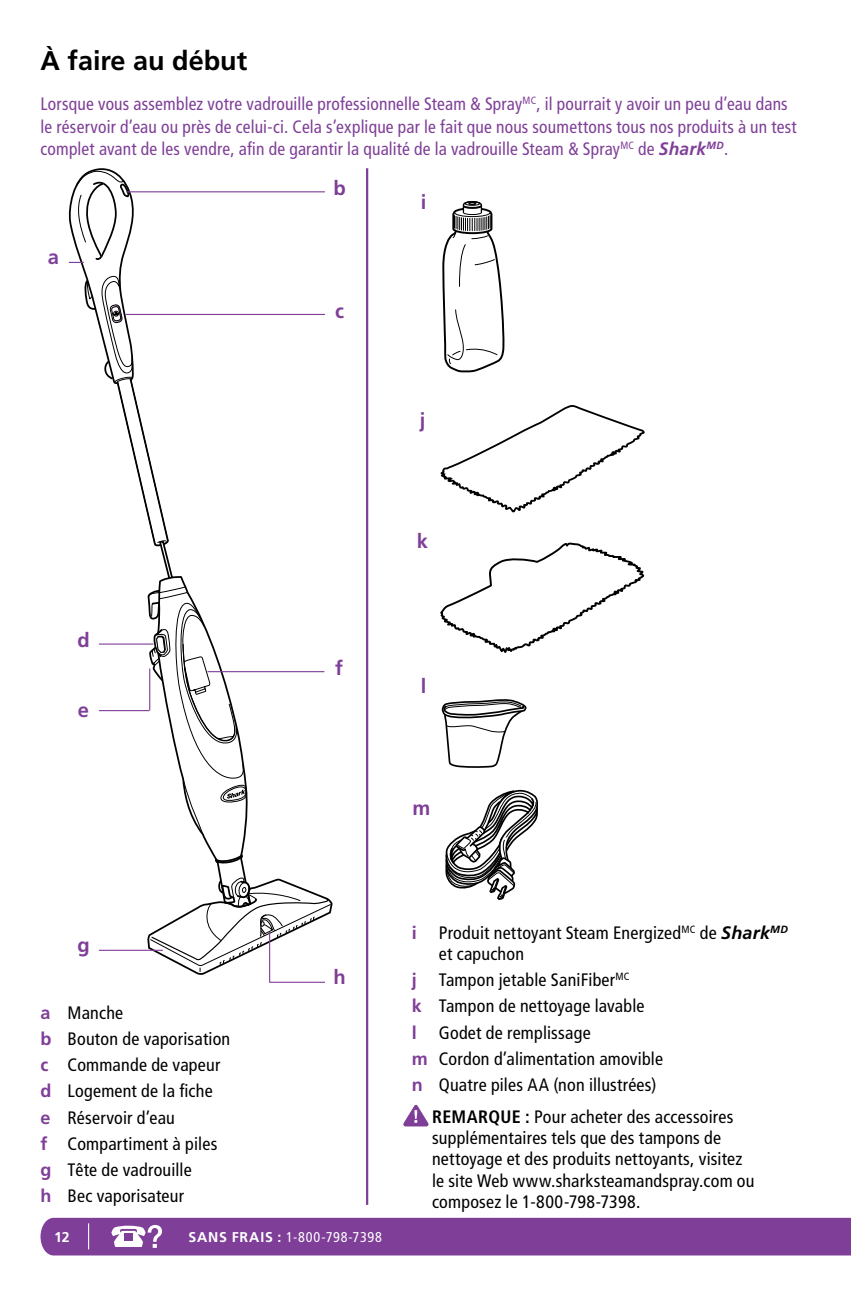
<style>
.page{position:relative;width:851px;height:1296px;background:#fff}
.page>*{position:absolute;margin:0;border:0;box-sizing:border-box;transform-origin:0 0}
.t1{font:700 27px "Frutiger LT Std";color:#000}
.t2{font:700 20.25px "Frutiger LT Std";color:#7f3f98}
.t3{font:condensed 18px/26.3px "Frutiger LT Std";letter-spacing:.01em;color:#000}
.t4{font:condensed 18px/22.5px "Frutiger LT Std";letter-spacing:.01em;color:#7f3f98}
.t5{font:condensed 14.17px "Frutiger LT Std";letter-spacing:.06em;color:#fff}
.t6{font:700 14.17px "Frutiger LT Std";color:#fff}
.s1{font-weight:700;font-style:italic;font-stretch:normal}
.s2{font-weight:700;font-stretch:normal;color:#7f3f98}
.s3{font-weight:700;font-stretch:normal}
.s4{font-weight:700}
</style>
<div class="page">
<div style="left:40px;top:1218px;width:810px;height:38px;background:#7f3f98"></div>
<hr style="left:366px;top:168px;width:2px;height:1037px;background:#7f3f98">
<hr style="left:269px;top:982px;width:56px;height:1px;background:#7f3f98">
<hr style="left:269px;top:932px;width:1px;height:51px;background:#7f3f98">
<svg style="left:69px;top:168px;width:263px;height:806px"></svg>
<svg style="left:403px;top:1104px;width:26px;height:22px"></svg>
<svg style="left:445px;top:790px;width:93px;height:110px"></svg>
<svg style="left:442px;top:201px;width:62px;height:171px"></svg>
<svg style="left:442px;top:699px;width:84px;height:69px"></svg>
<svg style="left:440px;top:543px;width:204px;height:110px"></svg>
<svg style="left:440px;top:405px;width:204px;height:107px"></svg>
<h1 class="t1" style="left:40px;top:45px;width:208px">À faire au début</h1>
<p class="t4" style="left:40px;top:93px;width:757px">Lorsque vous assemblez votre vadrouille professionnelle Steam &amp; Spray<sup>MC</sup>, il pourrait y avoir un peu d’eau dans le réservoir d’eau ou près de celui-ci. Cela s’explique par le fait que nous soumettons tous nos produits à un test complet avant de les vendre, afin de garantir la qualité de la vadrouille Steam &amp; Spray<sup>MC</sup> de <span class="s1">Shark</span><sup>MD</sup>.</p>
<p class="t2" style="left:48px;top:245px;width:13px">a</p>
<p class="t2" style="left:77px;top:628px;width:14px">d</p>
<p class="t2" style="left:78px;top:698px;width:13px">e</p>
<p class="t2" style="left:333px;top:176px;width:14px">b</p>
<p class="t2" style="left:335px;top:299px;width:10px">c</p>
<p class="t2" style="left:335px;top:656px;width:9px">f</p>
<p class="t2" style="left:421px;top:190px;width:7px">i</p>
<p class="t2" style="left:420px;top:408px;width:7px">j</p>
<p class="t2" style="left:416px;top:529px;width:13px">k</p>
<p class="t2" style="left:421px;top:674px;width:7px">l</p>
<p class="t2" style="left:412px;top:796px;width:19px">m</p>
<p class="t2" style="left:77px;top:933px;width:14px">g</p>
<p class="t3" style="left:41px;top:999px;width:191px"><span class="s2">a</span> Manche<br><span class="s2">b</span> Bouton de vaporisation <span class="s2">c</span> Commande de vapeur <span class="s2">d</span> Logement de la fiche<br><span class="s2">e</span> Réservoir d’eau<br><span class="s2">f</span> Compartiment à piles <span class="s2">g</span> Tête de vadrouille<br><span class="s2">h</span> Bec vaporisateur</p>
<p class="t2" style="left:333px;top:965px;width:14px">h</p>
<p class="t6" style="left:54px;top:1228px;width:17px">12</p>
<p class="t5" style="left:189px;top:1229px;width:195px"><span class="s3">SANS FRAIS :</span> 1-800-798-7398</p>
<p class="t3" style="left:439px;top:922px;width:351px;line-height:21.4px;text-indent:-27px"><span class="s2">i</span> Produit nettoyant Steam Energized<sup>MC</sup> de <span class="s1">Shark</span><sup>MD </sup>et capuchon</p>
<p class="t3" style="left:412px;top:967px;width:253px"><span class="s2">j</span> Tampon jetable SaniFiber<sup>MC<br></sup><span class="s2">k</span> Tampon de nettoyage lavable<br><span class="s2">l</span> Godet de remplissage<br><span class="s2">m</span> Cordon d’alimentation amovible <span class="s2">n</span> Quatre piles AA (non illustrées)</p>
<p class="t3" style="left:432px;top:1106px;width:324px;line-height:21.4px"><span class="s4">REMARQUE :</span> Pour acheter des accessoires supplémentaires tels que des tampons de nettoyage et des produits nettoyants, visitez le site Web www.sharksteamandspray.com ou composez le 1-800-798-7398.</p>
</div>
